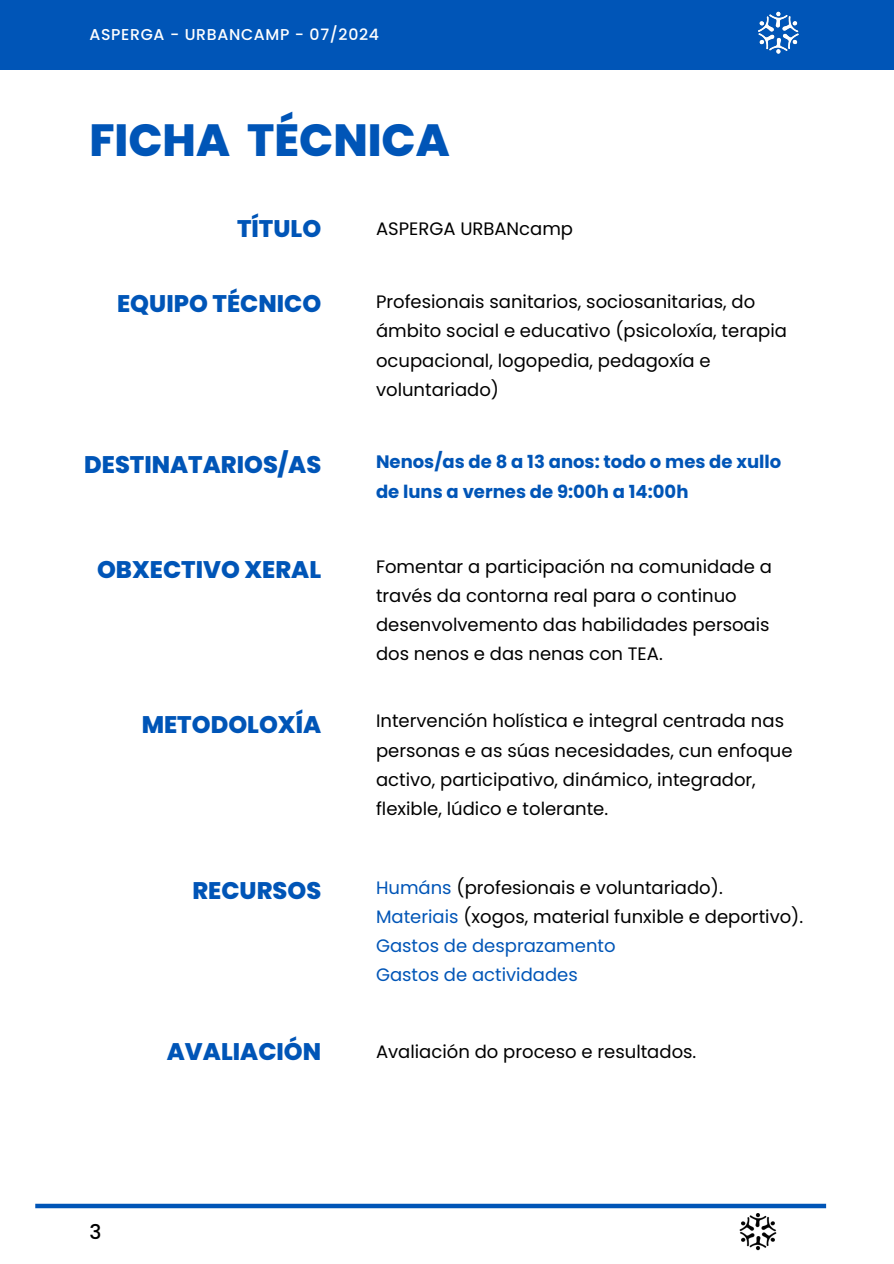
<style>
.page{position:relative;width:894px;height:1264px;background:#fff}
.page>*{position:absolute;margin:0;border:0;box-sizing:border-box;transform-origin:0 0}
.t1{font:800 45px "Poppins";color:#0055b7}
.t2{font:800 24px "Poppins";color:#0055b7}
.t3{font:500 20.25px "Poppins";color:#000}
.t4{font:18px/29.2px "Poppins";color:#000}
.t5{font:700 18px/29.2px "Poppins";color:#0055b7}
.t6{font:500 15.75px "Poppins";letter-spacing:.045em;color:#fff}
.s1{color:#0055b7}
</style>
<div class="page">
<div style="left:0;top:0;width:893px;height:69px;background:#0055b7"></div>
<img style="left:758px;top:11px;width:41px;height:43px">
<div style="left:35px;top:1203px;width:790px;height:5px;background:#0055b7"></div>
<img style="left:739px;top:1213px;width:38px;height:38px">
<h4 class="t6" style="left:89px;top:23px;width:291px">ASPERGA - URBANCAMP - 07/2024</h4>
<h4 class="t1" style="left:89px;top:109px;width:362px">FICHA TÉCNICA</h4>
<p class="t2" style="left:237px;top:212px;width:86px">TÍTULO</p>
<p class="t4" style="left:376px;top:214px;width:198px">ASPERGA URBANcamp</p>
<h2 class="t2" style="left:117px;top:286px;width:205px">EQUIPO TÉCNICO</h2>
<h1 class="t4" style="left:376px;top:287px;width:412px">Profesionais sanitarios, sociosanitarias, do ámbito social e educativo (psicoloxía, terapia ocupacional, logopedia, pedagoxía e voluntariado)</h1>
<h2 class="t2" style="left:84px;top:448px;width:238px">DESTINATARIOS/AS</h2>
<h4 class="t5" style="left:376px;top:447px;width:406px">Nenos/as de 8 a 13 anos: todo o mes de xullo de luns a vernes de 9:00h a 14:00h</h4>
<h2 class="t2" style="left:97px;top:552px;width:225px">OBXECTIVO XERAL</h2>
<h4 class="t4" style="left:376px;top:551px;width:397px">Fomentar a participación na comunidade a través da contorna real para o continuo desenvolvemento das habilidades persoais dos nenos e das nenas con TEA.</h4>
<h2 class="t2" style="left:142px;top:707px;width:181px">METODOLOXÍA</h2>
<h3 class="t4" style="left:376px;top:706px;width:418px">Intervención holística e integral centrada nas personas e as súas necesidades, cun enfoque activo, participativo, dinámico, integrador, flexible, lúdico e tolerante.</h3>
<h2 class="t2" style="left:192px;top:873px;width:130px">RECURSOS</h2>
<h4 class="t4" style="left:376px;top:872px;width:428px"><span class="s1">Humáns</span> (profesionais e voluntariado).<br><span class="s1">Materiais</span> (xogos, material funxible e deportivo).<br><span class="s1">Gastos de desprazamento<br>Gastos de actividades</span></h4>
<p class="t3" style="left:89px;top:1217px;width:14px">3</p>
<h2 class="t2" style="left:167px;top:1034px;width:156px">AVALIACIÓN</h2>
<h4 class="t4" style="left:376px;top:1037px;width:322px">Avaliación do proceso e resultados.</h4>
</div>
